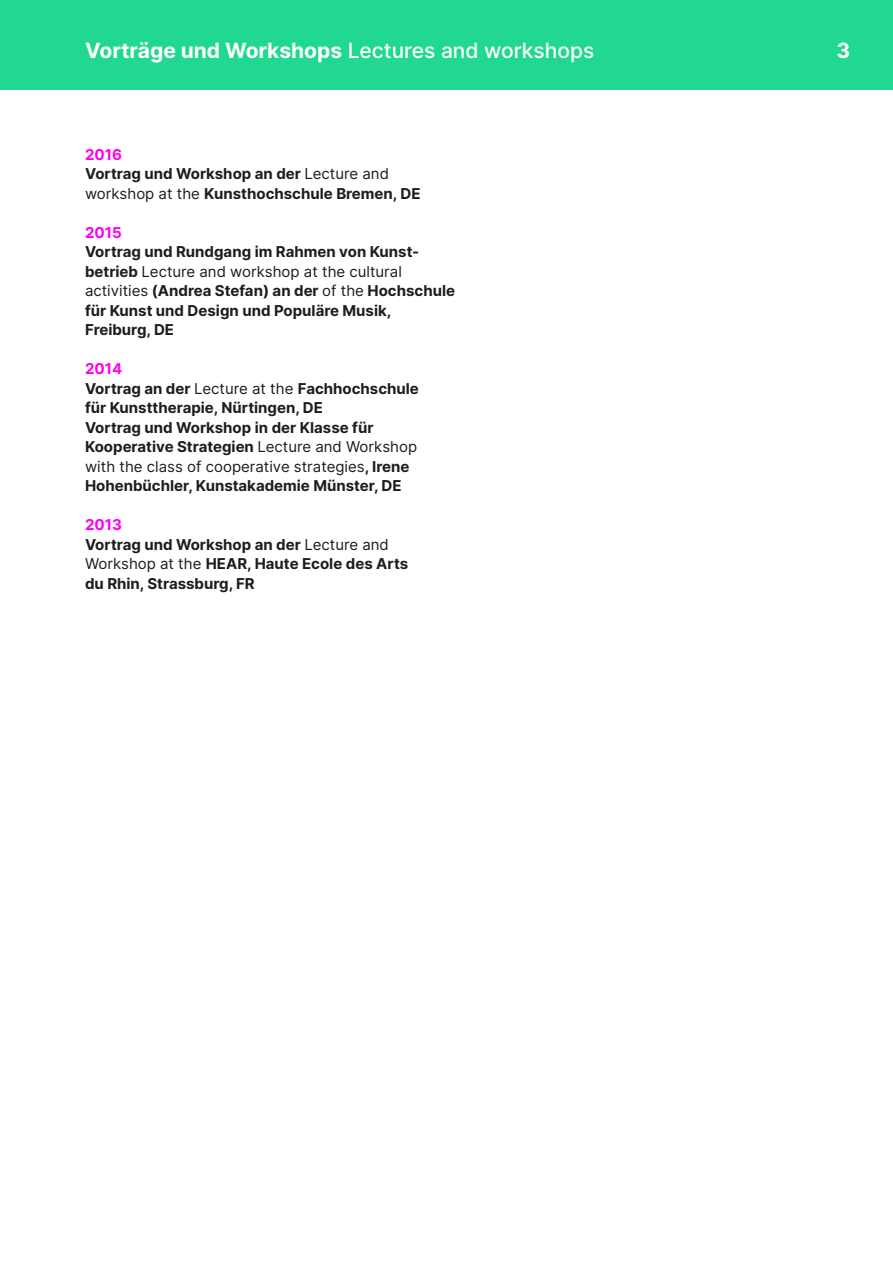
<style>
.page{position:relative;width:893px;height:1263px;background:#fff}
.page>*{position:absolute;margin:0;border:0;box-sizing:border-box;transform-origin:0 0}
.t1{font:700 21px "Inter";color:#fff}
.t2{font:700 15px/19.5px "Inter";color:#1d1d1b}
.t3{font:700 15px "Inter";color:#ff00e9}
.s1{font-weight:500}
.s2{color:#ff00e9}
.s3{font-weight:400}
</style>
<div class="page">
<div style="left:0;top:0;width:893px;height:89px;background:#20d88f"></div>
<h1 class="t1" style="left:85px;top:34px;width:511px">Vorträge und Workshops <span class="s1">Lectures and workshops</span></h1>
<h1 class="t1" style="left:837px;top:34px;width:15px">3</h1>
<p class="t2" style="left:85px;top:144px;width:337px"><span class="s2">2016<br></span>Vortrag und Workshop an der <span class="s3">Lecture and workshop at the</span> Kunsthochschule Bremen, DE</p>
<p class="t3" style="left:85px;top:221px;width:38px">2015</p>
<p class="t2" style="left:85px;top:242px;width:372px">Vortrag und Rundgang im Rahmen von Kunst&shy;betrieb <span class="s3">Lecture and workshop at the cultural activities</span> (Andrea Stefan) an der <span class="s3">of the</span> Hochschule für Kunst und Design und Populäre Musik, Freiburg, DE</p>
<p class="t2" style="left:85px;top:359px;width:335px"><span class="s2">2014<br></span>Vortrag an der <span class="s3">Lecture at the</span> Fachhochschule für Kunsttherapie, Nürtingen, DE<br>Vortrag und Workshop in der Klasse für Kooperative Strategien <span class="s3">Lecture and Workshop with the class of cooperative strategies</span>, Irene Hohenbüchler, Kunstakademie Münster, DE</p>
<p class="t2" style="left:85px;top:515px;width:325px"><span class="s2">2013<br></span>Vortrag und Workshop an der <span class="s3">Lecture and<br>Workshop at the</span> HEAR, Haute Ecole des Arts du Rhin, Strassburg, FR</p>
</div>
